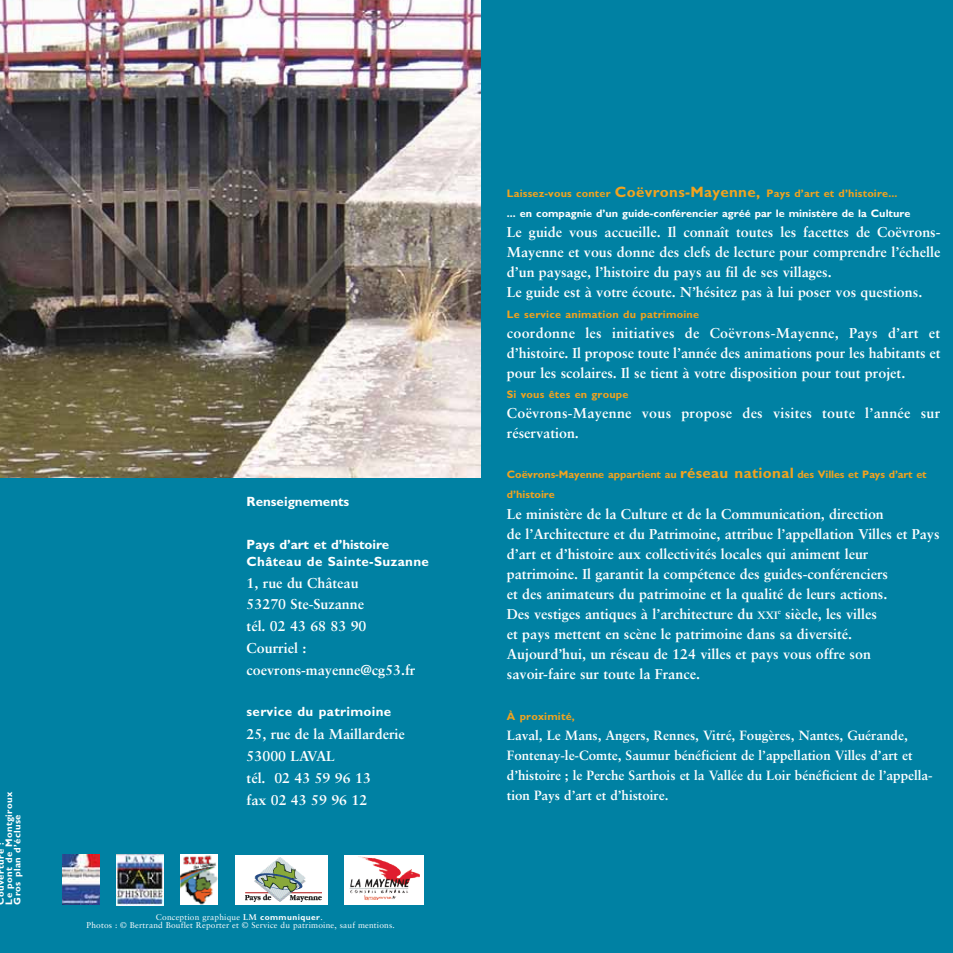
<style>
.page{position:relative;width:953px;height:953px;background:#fff}
.page>*{position:absolute;margin:0;border:0;box-sizing:border-box;transform-origin:0 0}
.t1{font:700 14.25px/20.1px "Sabon";color:#fff}
.t2{font:700 14.25px/20.1px "Sabon";letter-spacing:.02em;color:#fff}
.t3{font:700 13.35px/20.1px "Sabon";color:#fff}
.t4{font:700 13.35px/16.8px "M Gill Sans";letter-spacing:.02em;color:#fff}
.t5{font:700 13.35px "M Gill Sans";color:#fff}
.t6{font:700 10.95px/20.1px "M Gill Sans";letter-spacing:.005em;color:#fff}
.t7{font:700 10.95px/20.1px "M Gill Sans";letter-spacing:-.005em;color:#f1a31f}
.t8{font:700 10.95px "M Gill Sans";letter-spacing:.015em;color:#f1a31f}
.t9{font:700 9.6px/8.4px "M Gill Sans";letter-spacing:.04em;color:#fff}
.t10{font:8.4px/8.4px "Sabon";letter-spacing:.02em;color:#fff;text-align:center}
.s1{font-weight:700}
.s2{font-family:"M Gill Sans";font-weight:700}
.s3{color:#f1a31f}
.s4{font-size:15px;color:#f1a31f}
.s5{font-size:15px}
.s6{font-size:10.65px}
</style>
<div class="page">
<div style="left:0;top:0;width:481px;height:952px;background:#0081a3"></div>
<img style="left:0;top:0;width:481px;height:477px">
<img style="left:62px;top:854px;width:38px;height:50px">
<img style="left:117px;top:854px;width:46px;height:51px">
<img style="left:180px;top:854px;width:38px;height:50px">
<div style="left:235px;top:854px;width:92px;height:50px;background:#fff"></div>
<img style="left:246px;top:857px;width:75px;height:44px">
<div style="left:344px;top:854px;width:79px;height:50px;background:#fff"></div>
<img style="left:349px;top:856px;width:71px;height:37px">
<div style="left:481px;top:0;width:471px;height:952px;background:#0081a3"></div>
<p class="t9" style="left:-3px;top:904px;width:114px;rotate:-90deg">Couverture :<br>Le pont de Montgiroux<br>Gros plan d’écluse</p>
<p class="t5" style="left:246px;top:495px;width:104px">Renseignements</p>
<p class="t4" style="left:246px;top:537px;width:184px">Pays d’art et d’histoire<br>Château de Sainte-Suzanne</p>
<p class="t1" style="left:246px;top:573px;width:170px;line-height:21.8px">1, rue du Château<br>53270 Ste-Suzanne<br>tél. 02 43 68 83 90<br>Courriel : coevrons-mayenne@cg53.fr</p>
<p class="t4" style="left:246px;top:704px;width:146px">service du patrimoine</p>
<p class="t1" style="left:246px;top:724px;width:160px;line-height:21.8px">25, rue de la Maillarderie<br>53000 LAVAL<br>tél. 02 43 59 96 13<br>fax 02 43 59 96 12</p>
<p class="t10" style="left:86px;top:913px;width:310px">Conception graphique <span class="s1">LM</span> <span class="s2">communiquer</span>.<br>Photos : © Bertrand Bouflet Reporter et © Service du patrimoine, sauf mentions.</p>
<p class="t6" style="left:507px;top:184px;width:405px"><span class="s3">Laissez-vous conter</span> <span class="s4">Coëvrons-Mayenne,</span> <span class="s3">Pays d’art et d’histoire...<br></span>... en compagnie d’un guide-conférencier agréé par le ministère de la Culture</p>
<p class="t1" style="left:507px;top:223px;width:435px">Le guide vous accueille. Il connaît toutes les facettes de Coëvrons-Mayenne et vous donne des clefs de lecture pour comprendre l’échelle d’un paysage, l’histoire du pays au fil de ses villages.<br>Le guide est à votre écoute. N’hésitez pas à lui poser vos questions.</p>
<p class="t8" style="left:507px;top:309px;width:194px">Le service animation du patrimoine</p>
<p class="t1" style="left:507px;top:324px;width:435px;text-align:justify">coordonne les initiatives de Coëvrons-Mayenne, Pays d’art et d’histoire. Il propose toute l’année des animations pour les habitants et pour les scolaires. Il se tient à votre disposition pour tout projet.</p>
<p class="t8" style="left:507px;top:389px;width:123px">Si vous êtes en groupe</p>
<p class="t2" style="left:507px;top:404px;width:435px">Coëvrons-Mayenne vous propose des visites toute l’année sur réservation.</p>
<p class="t7" style="left:507px;top:465px;width:421px">Coëvrons-Mayenne appartient au <span class="s5">réseau national</span> des Villes et Pays d’art et d’histoire</p>
<p class="t1" style="left:507px;top:504px;width:434px">Le ministère de la Culture et de la Communication, direction<br>de l’Architecture et du Patrimoine, attribue l’appellation Villes et Pays d’art et d’histoire aux collectivités locales qui animent leur patrimoine. Il garantit la compétence des guides-conférenciers<br>et des animateurs du patrimoine et la qualité de leurs actions.<br>Des vestiges antiques à l’architecture du <span class="s6">XXI</span><sup>e</sup> siècle, les villes<br>et pays mettent en scène le patrimoine dans sa diversité.<br>Aujourd’hui, un réseau de 124 villes et pays vous offre son savoir-faire sur toute la France.</p>
<p class="t8" style="left:507px;top:711px;width:69px">À proximité,</p>
<p class="t3" style="left:507px;top:726px;width:427px">Laval, Le Mans, Angers, Rennes, Vitré, Fougères, Nantes, Guérande, Fontenay-le-Comte, Saumur bénéficient de l’appellation Villes d’art et d’histoire ; le Perche Sarthois et la Vallée du Loir bénéficient de l’appella&shy;tion Pays d’art et d’histoire.</p>
</div>
